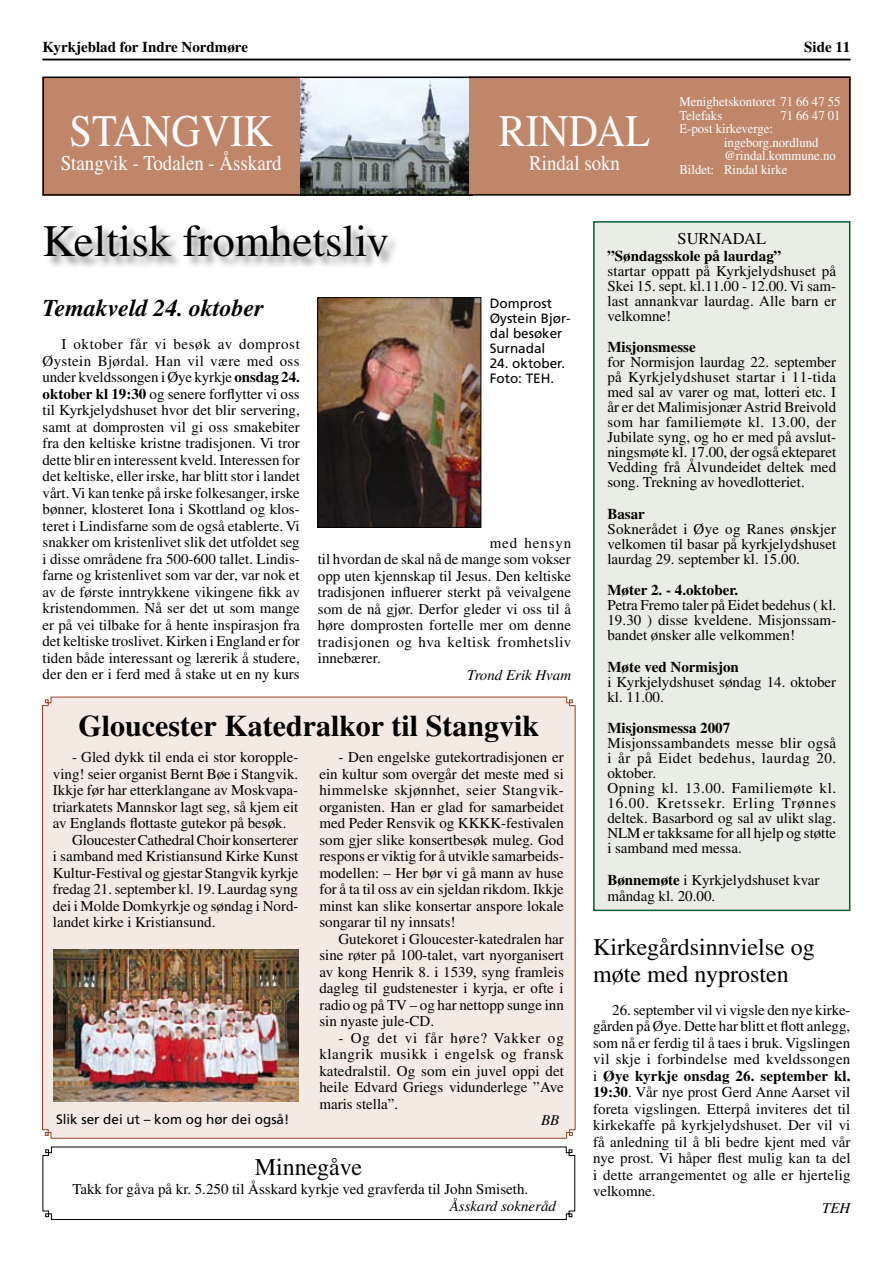
<style>
.page{position:relative;width:893px;height:1263px;background:#fff}
.page>*{position:absolute;margin:0;border:0;box-sizing:border-box;transform-origin:0 0}
.t1{font:45px "Times";color:#000}
.t2{font:45px "Times";color:#fff;scale:.9 1}
.t3{font:700 30px "Times";color:#000}
.t4{font:24px/27px "Times";color:#000}
.t5{font:italic 700 24px "Times";color:#000}
.t6{font:21px "Times";color:#fff;scale:.9 1}
.t7{font:16.5px "Times";color:#000}
.t8{font:15px/16.5px "Times";color:#000;text-align:justify}
.t9{font:15px/15px "Times";letter-spacing:.02em;color:#000}
.t10{font:700 15px "Times";color:#000}
.t11{font:italic 15px "Times";color:#000}
.t12{font:13.5px/13.5px "Times";color:#fff;scale:.95 1}
.t13{font:13.5px/15px "Frutiger";color:#000}
.s1{font-weight:700}
</style>
<div class="page">
<img style="left:300px;top:80px;width:169px;height:113px">
<div style="left:469px;top:77px;width:381px;height:118px;background:#c0866a"></div>
<div style="left:594px;top:222px;width:256px;height:688px;background:#eaece6"></div>
<div style="left:593px;top:221px;width:257px;height:690px;border:2px solid #005e30"></div>
<hr style="left:43px;top:59px;width:807px;height:1px;background:#000">
<div style="left:43px;top:77px;width:257px;height:118px;background:#c0866a"></div>
<div style="left:43px;top:77px;width:807px;height:119px;border:2px solid #000"></div>
<div style="left:42px;top:696px;width:534px;height:443px;background:#f5eae3"></div>
<div style="left:44px;top:225px;width:559px;height:77px;background:#000;opacity:.5"></div>
<img style="left:319px;top:299px;width:160px;height:227px">
<div style="left:317px;top:297px;width:164px;height:231px;border:1px solid #000"></div>
<img style="left:53px;top:949px;width:245px;height:152px">
<svg style="left:42px;top:1146px;width:533px;height:74px"></svg>
<p class="t10" style="left:43px;top:38px;width:207px">Kyrkjeblad for Indre Nordmøre</p>
<p class="t10" style="left:804px;top:38px;width:48px">Side 11</p>
<h1 class="t2" style="left:70px;top:105px;width:227px">STANGVIK</h1>
<h3 class="t6" style="left:61px;top:151px;width:247px">Stangvik - Todalen - Åsskard</h3>
<h1 class="t2" style="left:499px;top:105px;width:170px">RINDAL</h1>
<h3 class="t6" style="left:529px;top:151px;width:102px">Rindal sokn</h3>
<p class="t12" style="left:679px;top:95px;width:171px">Menighetskontoret 71 66 47 55<br>Telefaks</p>
<p class="t12" style="left:780px;top:108px;width:65px">71 66 47 01</p>
<p class="t12" style="left:679px;top:122px;width:100px">E-post kirkeverge:</p>
<p class="t12" style="left:724px;top:135px;width:101px">ingeborg.nordlund</p>
<p class="t12" style="left:724px;top:149px;width:119px">@rindal.kommune.no</p>
<p class="t12" style="left:679px;top:162px;width:115px">Bildet: Rindal kirke</p>
<h1 class="t1" style="left:43px;top:216px;width:348px">Keltisk fromhetsliv</h1>
<h3 class="t5" style="left:43px;top:294px;width:223px">Temakveld 24. oktober</h3>
<p class="t8" style="left:43px;top:336px;width:259px;text-indent:19px">I oktober får vi besøk av domprost Øystein Bjørdal. Han vil være med oss under kveldssongen i Øye kyrkje <span class="s1">onsdag 24. oktober kl 19:30</span> og senere forflytter vi oss til Kyrkjelydshuset hvor det blir servering, samt at domprosten vil gi oss smakebiter fra den keltiske kristne tradisjonen. Vi tror dette blir en interessent kveld. Interessen for det keltiske, eller irske, har blitt stor i landet vårt. Vi kan tenke på irske folkesanger, irske bønner, klosteret Iona i Skottland og klos&shy;teret i Lindisfarne som de også etablerte. Vi snakker om kristenlivet slik det utfoldet seg i disse områdene fra 500-600 tallet. Lindis&shy;farne og kristenlivet som var der, var nok et av de første inntrykkene vikingene fikk av kristendommen. Nå ser det ut som mange er på vei tilbake for å hente inspirasjon fra det keltiske troslivet. Kirken i England er for tiden både interessant og lærerik å studere, der den er i ferd med å stake ut en ny kurs</p>
<p class="t13" style="left:490px;top:296px;width:82px">Domprost<br>Øystein Bjør&shy;dal besøker<br>Surnadal</p>
<p class="t13" style="left:490px;top:356px;width:77px">24. oktober.<br>Foto: TEH.</p>
<p class="t8" style="left:318px;top:534px;width:255px;text-indent:172px">med hensyn til hvordan de skal nå de mange som vokser opp uten kjennskap til Jesus. Den keltiske tradisjonen influerer sterkt på veivalgene som de nå gjør. Derfor gleder vi oss til å høre domprosten fortelle mer om denne tradisjonen og hva keltisk fromhetsliv innebærer.</p>
<p class="t11" style="left:467px;top:666px;width:105px">Trond Erik Hvam</p>
<h2 class="t3" style="left:79px;top:708px;width:462px">Gloucester Katedralkor til Stangvik</h2>
<p class="t8" style="left:72px;top:749px;width:228px">- Gled dykk til enda ei stor koropple-</p>
<p class="t8" style="left:53px;top:765px;width:247px">ving! seier organist Bernt Bøe i Stangvik.</p>
<p class="t8" style="left:53px;top:782px;width:247px">Ikkje før har etterklangane av Moskvapa-</p>
<p class="t8" style="left:53px;top:798px;width:247px">triarkatets Mannskor lagt seg, så kjem eit</p>
<p class="t8" style="left:53px;top:815px;width:235px">av Englands flottaste gutekor på besøk.</p>
<p class="t8" style="left:72px;top:831px;width:228px">Gloucester Cathedral Choir konserterer</p>
<p class="t8" style="left:53px;top:848px;width:247px">i samband med Kristiansund Kirke Kunst</p>
<p class="t8" style="left:53px;top:864px;width:247px">Kultur-Festival og gjestar Stangvik kyrkje</p>
<p class="t8" style="left:53px;top:881px;width:247px">fredag 21. september kl. 19. Laurdag syng</p>
<p class="t8" style="left:53px;top:897px;width:247px">dei i Molde Domkyrkje og søndag i Nord-</p>
<p class="t8" style="left:53px;top:914px;width:164px">landet kirke i Kristiansund.</p>
<p class="t13" style="left:56px;top:1112px;width:235px">Slik ser dei ut – kom og hør dei også!</p>
<p class="t8" style="left:319px;top:749px;width:246px;text-indent:19px">- Den engelske gutekortradisjonen er ein kultur som overgår det meste med si himmelske skjønnhet, seier Stangvik&shy;organisten. Han er glad for samarbeidet med Peder Rensvik og KKKK-festivalen som gjer slike konsertbesøk muleg. God respons er viktig for å utvikle samarbeids&shy;modellen: – Her bør vi gå mann av huse for å ta til oss av ein sjeldan rikdom. Ikkje minst kan slike konsertar anspore lokale songarar til ny innsats!</p>
<p class="t8" style="left:319px;top:930px;width:246px;text-indent:19px">Gutekoret i Gloucester-katedralen har sine røter på 100-talet, vart nyorganisert av kong Henrik 8. i 1539, syng framleis dagleg til gudstenester i kyrja, er ofte i radio og på TV – og har nettopp sunge inn sin nyaste jule-CD.</p>
<p class="t8" style="left:319px;top:1029px;width:246px;text-indent:19px">- Og det vi får høre? Vakker og klangrik musikk i engelsk og fransk katedralstil. Og som ein juvel oppi det heile Edvard Griegs vidunderlege ”Ave maris stella”.</p>
<p class="t11" style="left:541px;top:1112px;width:20px">BB</p>
<h3 class="t4" style="left:255px;top:1153px;width:109px">Minnegåve</h3>
<p class="t8" style="left:72px;top:1181px;width:457px">Takk for gåva på kr. 5.250 til Åsskard kyrkje ved gravferda til John Smiseth.</p>
<p class="t11" style="left:450px;top:1197px;width:108px">Åsskard sokneråd</p>
<p class="t7" style="left:677px;top:229px;width:22px">Surnadal</p>
<p class="t10" style="left:607px;top:246px;width:175px">”Søndagsskole på laurdag”</p>
<p class="t8" style="left:607px;top:263px;width:230px;line-height:15px">startar oppatt på Kyrkjelydshuset på Skei 15. sept. kl.11.00 - 12.00. Vi sam&shy;last annankvar laurdag. Alle barn er velkomne!</p>
<p class="t10" style="left:607px;top:338px;width:90px">Misjonsmesse</p>
<p class="t8" style="left:607px;top:354px;width:230px;line-height:15px">for Normisjon laurdag 22. september på Kyrkjelydshuset startar i 11-tida med sal av varer og mat, lotteri etc. I år er det Malimisjonær Astrid Breivold som har familiemøte kl. 13.00, der Jubilate syng, og ho er med på avslut&shy;ningsmøte kl. 17.00, der også ekteparet Vedding frå Ålvundeidet deltek med song. Trekning av hovedlotteriet.</p>
<p class="t10" style="left:607px;top:504px;width:39px">Basar</p>
<p class="t8" style="left:607px;top:521px;width:230px;line-height:15px">Soknerådet i Øye og Ranes ønskjer velkomen til basar på kyrkjelydshuset laurdag 29. september kl. 15.00.</p>
<p class="t10" style="left:607px;top:581px;width:132px">Møter 2. - 4.oktober.</p>
<p class="t8" style="left:607px;top:597px;width:230px;line-height:15px">Petra Fremo taler på Eidet bedehus ( kl.<br>19.30 ) disse kveldene. Misjonssam&shy;bandet ønsker alle velkommen!</p>
<p class="t10" style="left:607px;top:657px;width:133px">Møte ved Normisjon</p>
<p class="t8" style="left:607px;top:674px;width:230px;line-height:15px">i Kyrkjelydshuset søndag 14. oktober kl. 11.00.</p>
<p class="t10" style="left:607px;top:719px;width:124px">Misjonsmessa 2007</p>
<p class="t9" style="left:607px;top:735px;width:230px">Misjonssambandets messe blir også i år på Eidet bedehus, laurdag 20. oktober.<br>Opning kl. 13.00. Familiemøte kl.<br>16.00. Kretssekr. Erling Trønnes deltek. Basarbord og sal av ulikt slag.<br>NLM er takksame for all hjelp og støtte i samband med messa.</p>
<p class="t8" style="left:607px;top:871px;width:214px"><span class="s1">Bønnemøte</span> i Kyrkjelydshuset kvar måndag kl. 20.00.</p>
<h3 class="t4" style="left:593px;top:933px;width:223px">Kirkegårdsinnvielse og møte med nyprosten</h3>
<p class="t8" style="left:593px;top:1001px;width:259px;text-indent:19px">26. september vil vi vigsle den nye kirke&shy;gården på Øye. Dette har blitt et flott anlegg, som nå er ferdig til å taes i bruk. Vigslingen vil skje i forbindelse med kveldssongen i <span class="s1">Øye kyrkje onsdag 26. september kl.<br>19:30</span>. Vår nye prost Gerd Anne Aarset vil foreta vigslingen. Etterpå inviteres det til kirkekaffe på kyrkjelydshuset. Der vil vi få anledning til å bli bedre kjent med vår nye prost. Vi håper flest mulig kan ta del i dette arrangementet og alle er hjertelig velkomne.</p>
<p class="t11" style="left:822px;top:1199px;width:30px">TEH</p>
</div>
